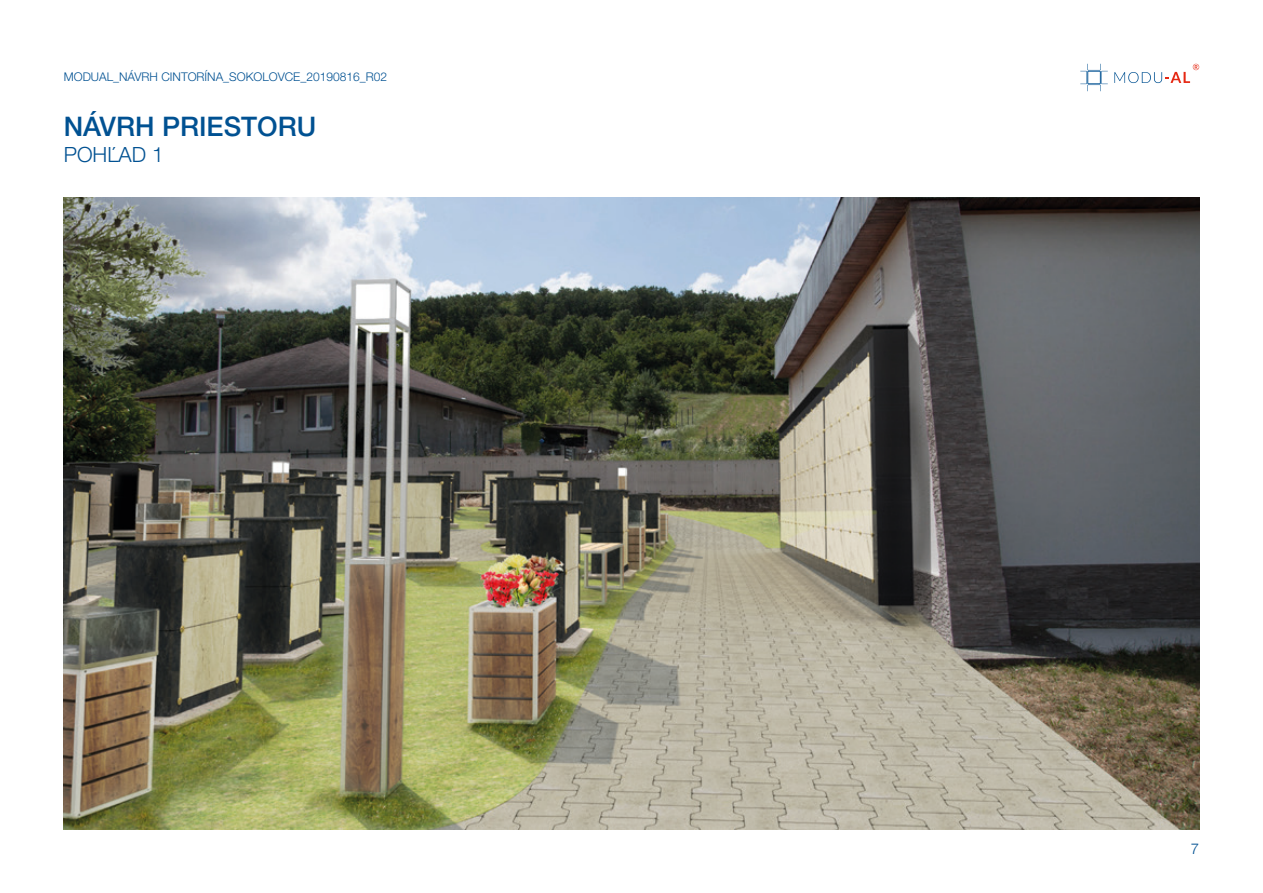
<style>
.page{position:relative;width:1263px;height:893px;background:#fff}
.page>*{position:absolute;margin:0;border:0;box-sizing:border-box;transform-origin:0 0}
.t1{font:500 27px "Helvetica Neue LT Pro";color:#005192}
.t2{font:300 21px "Helvetica Neue LT Pro";color:#005192}
.t3{font:300 15px "Helvetica Neue LT Com";color:#005192}
.t4{font:300 12px "Helvetica Neue LT Pro";color:#005192}
</style>
<div class="page">
<svg style="left:1114px;top:64px;width:85px;height:19px"></svg>
<svg style="left:1080px;top:64px;width:28px;height:27px"></svg>
<img style="left:64px;top:198px;width:1135px;height:631px">
<p class="t4" style="left:64px;top:69px;width:325px">MODUAL_NÁVRH CINTORÍNA_SOKOLOVCE_20190816_R02</p>
<p class="t1" style="left:64px;top:110px;width:254px">NÁVRH PRIESTORU</p>
<p class="t2" style="left:64px;top:142px;width:101px">POHĽAD 1</p>
<p class="t3" style="left:1191px;top:839px;width:10px">7</p>
</div>
